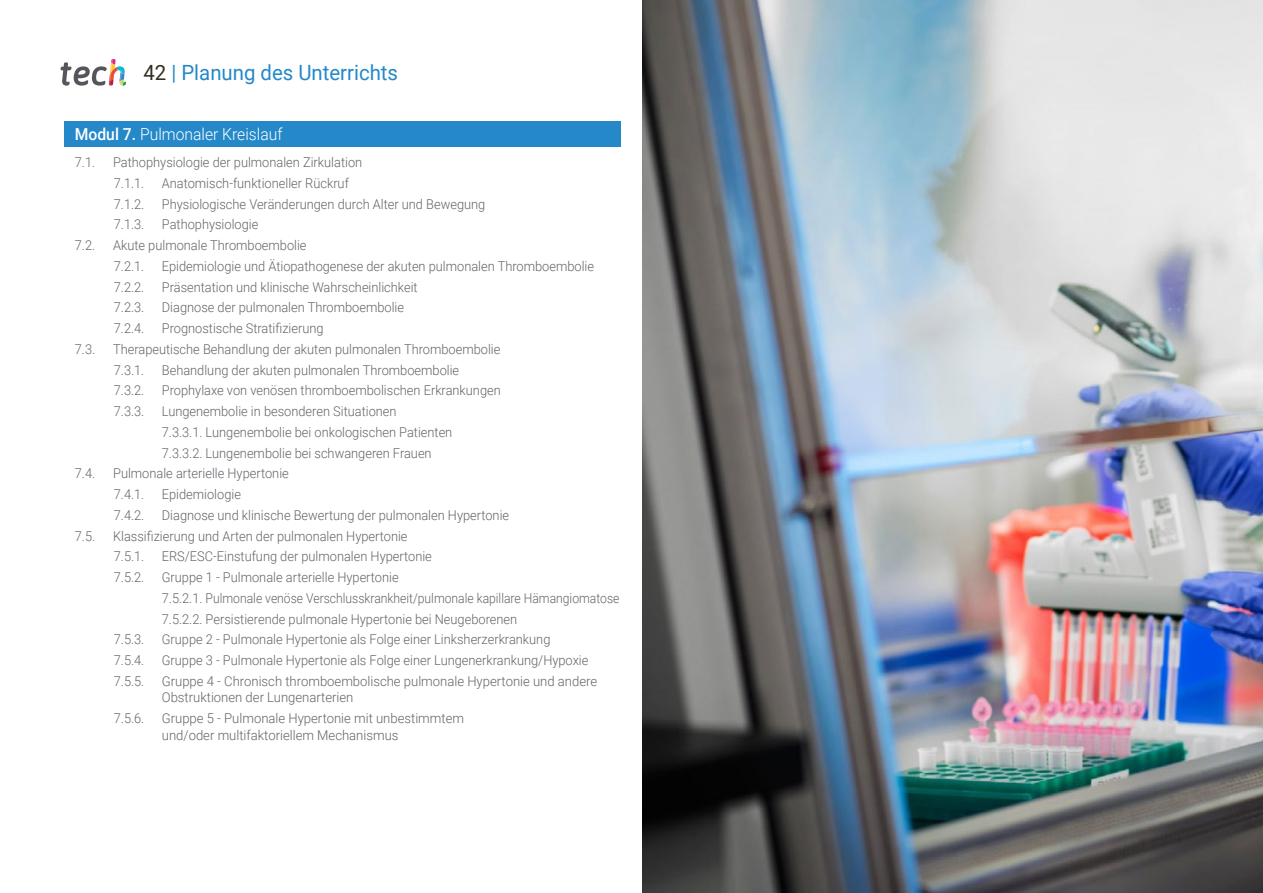
<style>
.page{position:relative;width:1263px;height:893px;background:#fff}
.page>*{position:absolute;margin:0;border:0;box-sizing:border-box;transform-origin:0 0}
.t1{font:21px "Roboto";color:#2488c9}
.t2{font:300 16.5px "Roboto";color:#fff;scale:.95 1}
.t3{font:300 13.5px/20.7px "Roboto";color:#61646a;scale:.95 1}
.t4{font:300 13.5px/16.5px "Roboto";color:#61646a}
.s1{color:#312e20}
.s2{font-weight:500}
</style>
<div class="page">
<svg style="left:61px;top:59px;width:65px;height:27px"></svg>
<div style="left:64px;top:121px;width:557px;height:25px;background:#2488c9"></div>
<img style="left:642px;top:0;width:621px;height:893px">
<h1 class="t1" style="left:144px;top:57px;width:256px"><span class="s1">42</span> | Planung des Unterrichts</h1>
<p class="t2" style="left:75px;top:123px;width:220px"><span class="s2">Modul 7.</span> Pulmonaler Kreislauf</p>
<p class="t3" style="left:75px;top:151px;width:23px">7.1.</p>
<p class="t3" style="left:113px;top:151px;width:264px">Pathophysiologie der pulmonalen Zirkulation<br>7.1.1.</p>
<p class="t3" style="left:162px;top:172px;width:198px">Anatomisch-funktioneller Rückruf</p>
<p class="t3" style="left:114px;top:193px;width:34px">7.1.2.</p>
<p class="t3" style="left:162px;top:193px;width:342px">Physiologische Veränderungen durch Alter und Bewegung</p>
<p class="t3" style="left:114px;top:214px;width:34px">7.1.3.</p>
<p class="t3" style="left:162px;top:214px;width:103px">Pathophysiologie</p>
<p class="t3" style="left:75px;top:234px;width:23px">7.2.</p>
<p class="t3" style="left:113px;top:234px;width:205px">Akute pulmonale Thromboembolie<br>7.2.1.</p>
<p class="t3" style="left:162px;top:255px;width:456px">Epidemiologie und Ätiopathogenese der akuten pulmonalen Thromboembolie</p>
<p class="t3" style="left:114px;top:276px;width:34px">7.2.2.</p>
<p class="t3" style="left:162px;top:276px;width:271px">Präsentation und klinische Wahrscheinlichkeit</p>
<p class="t3" style="left:114px;top:297px;width:34px">7.2.3.</p>
<p class="t3" style="left:162px;top:297px;width:256px">Diagnose der pulmonalen Thromboembolie</p>
<p class="t3" style="left:114px;top:317px;width:34px">7.2.4.</p>
<p class="t3" style="left:162px;top:317px;width:172px">Prognostische Stratifizierung</p>
<p class="t3" style="left:75px;top:338px;width:23px">7.3.</p>
<p class="t3" style="left:113px;top:338px;width:409px">Therapeutische Behandlung der akuten pulmonalen Thromboembolie<br>7.3.1.</p>
<p class="t3" style="left:162px;top:359px;width:314px">Behandlung der akuten pulmonalen Thromboembolie</p>
<p class="t3" style="left:114px;top:380px;width:34px">7.3.2.</p>
<p class="t3" style="left:162px;top:380px;width:358px">Prophylaxe von venösen thromboembolischen Erkrankungen</p>
<p class="t3" style="left:114px;top:400px;width:34px">7.3.3.</p>
<p class="t3" style="left:162px;top:400px;width:307px">Lungenembolie in besonderen Situationen<br>7.3.3.1. Lungenembolie bei onkologischen Patienten<br>7.3.3.2. Lungenembolie bei schwangeren Frauen</p>
<p class="t3" style="left:75px;top:463px;width:23px">7.4.</p>
<p class="t3" style="left:113px;top:463px;width:186px">Pulmonale arterielle Hypertonie<br>7.4.1.</p>
<p class="t3" style="left:162px;top:483px;width:85px">Epidemiologie</p>
<p class="t3" style="left:114px;top:504px;width:34px">7.4.2.</p>
<p class="t3" style="left:162px;top:504px;width:367px">Diagnose und klinische Bewertung der pulmonalen Hypertonie</p>
<p class="t3" style="left:75px;top:525px;width:23px">7.5.</p>
<p class="t3" style="left:113px;top:525px;width:311px">Klassifizierung und Arten der pulmonalen Hypertonie<br>7.5.1.</p>
<p class="t3" style="left:162px;top:546px;width:286px">ERS/ESC-Einstufung der pulmonalen Hypertonie</p>
<p class="t3" style="left:114px;top:566px;width:34px">7.5.2.</p>
<p class="t3" style="left:162px;top:566px;width:483px">Gruppe 1 - Pulmonale arterielle Hypertonie<br>7.5.2.1. Pulmonale venöse Verschlusskrankheit/pulmonale kapillare Hämangiomatose<br>7.5.2.2. Persistierende pulmonale Hypertonie bei Neugeborenen</p>
<p class="t3" style="left:114px;top:629px;width:34px">7.5.3.</p>
<p class="t3" style="left:162px;top:629px;width:411px">Gruppe 2 - Pulmonale Hypertonie als Folge einer Linksherzerkrankung</p>
<p class="t3" style="left:114px;top:649px;width:34px">7.5.4.</p>
<p class="t3" style="left:162px;top:649px;width:450px">Gruppe 3 - Pulmonale Hypertonie als Folge einer Lungenerkrankung/Hypoxie</p>
<p class="t3" style="left:114px;top:670px;width:34px">7.5.5.</p>
<p class="t4" style="left:162px;top:672px;width:437px">Gruppe 4 - Chronisch thromboembolische pulmonale Hypertonie und andere<br>Obstruktionen der Lungenarterien</p>
<p class="t3" style="left:114px;top:707px;width:34px">7.5.6.</p>
<p class="t4" style="left:162px;top:710px;width:304px">Gruppe 5 - Pulmonale Hypertonie mit unbestimmtem und/oder multifaktoriellem Mechanismus</p>
</div>
